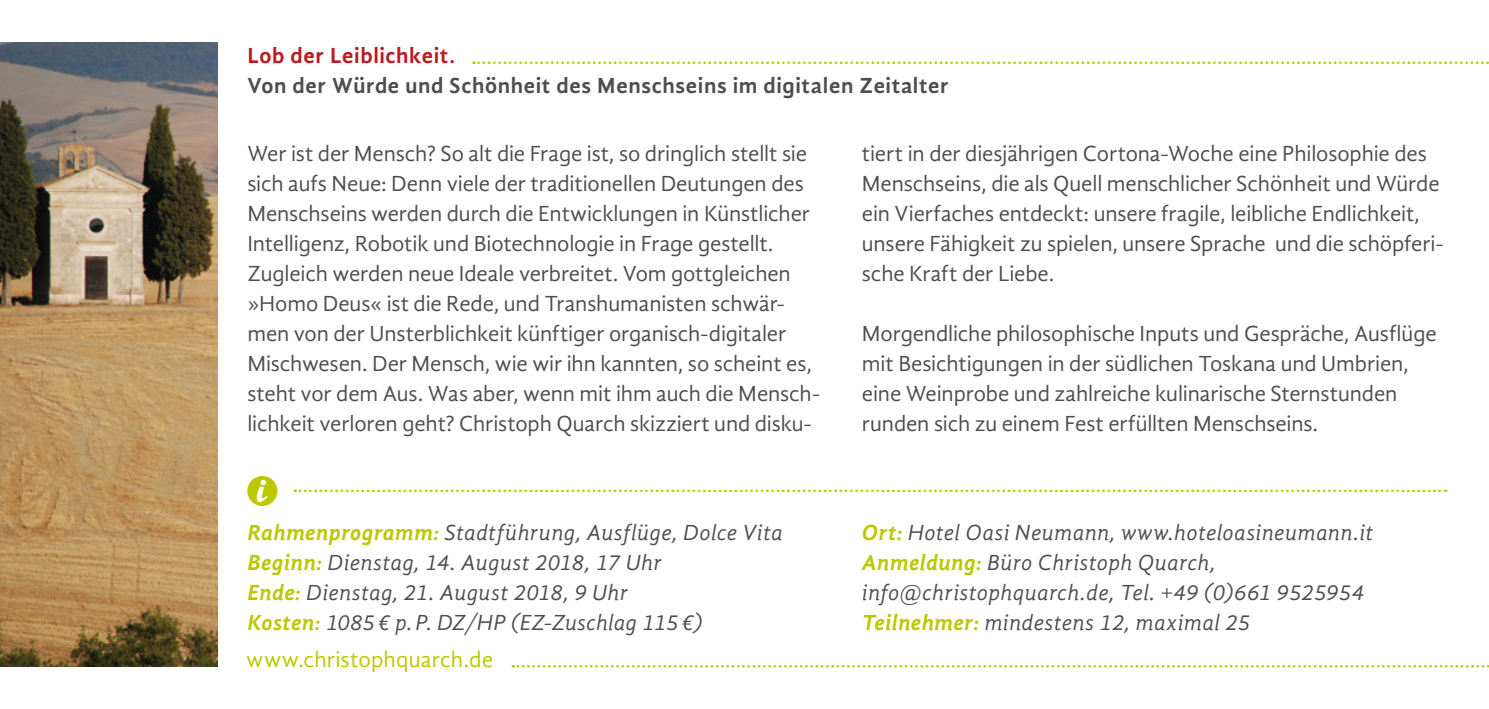
<style>
.page{position:relative;width:1489px;height:709px;background:#fff}
.page>*{position:absolute;margin:0;border:0;box-sizing:border-box;transform-origin:0 0}
.t1{font:22.75px "Gandhi Sans";letter-spacing:.005em;color:#bbc800}
.t2{font:22.5px/30px "Gandhi Sans";letter-spacing:-.005em;color:#4f4e4f}
.t3{font:italic 22.5px/30px "Gandhi Sans";letter-spacing:.015em;color:#4f4e4f}
.t4{font:700 22.5px "Gandhi Sans";letter-spacing:.03em;color:#4f4e4f}
.t5{font:700 22.5px "Gandhi Sans";letter-spacing:.025em;color:#bd1a20}
.s1{font-weight:700;color:#bbc800}
</style>
<div class="page">
<img style="left:0;top:43px;width:217px;height:623px">
<svg style="left:473px;top:61px;width:1016px;height:3px"></svg>
<svg style="left:512px;top:665px;width:977px;height:2px"></svg>
<svg style="left:295px;top:489px;width:1150px;height:3px"></svg>
<p class="t5" style="left:247px;top:43px;width:209px">Lob der Leiblichkeit.</p>
<p class="t4" style="left:247px;top:73px;width:702px">Von der Würde und Schönheit des Menschseins im digitalen Zeitalter</p>
<p class="t2" style="left:247px;top:138px;width:574px">Wer ist der Mensch? So alt die Frage ist, so dringlich stellt sie sich aufs Neue: Denn viele der traditionellen Deutungen des Menschseins werden durch die Entwicklungen in Künstlicher Intelligenz, Robotik und Biotechnologie in Frage gestellt.<br>Zugleich werden neue Ideale verbreitet. Vom gottgleichen »Homo Deus« ist die Rede, und Transhumanisten schwär&shy;men von der Unsterblichkeit künftiger organisch-digitaler Mischwesen. Der Mensch, wie wir ihn kannten, so scheint es, steht vor dem Aus. Was aber, wenn mit ihm auch die Mensch&shy;lichkeit verloren geht? Christoph Quarch skizziert und disku-</p>
<p class="t3" style="left:247px;top:517px;width:536px"><span class="s1">Rahmenprogramm:</span> Stadtführung, Ausflüge, Dolce Vita <span class="s1">Beginn:</span> Dienstag, 14. August 2018, 17 Uhr<br><span class="s1">Ende:</span> Dienstag, 21. August 2018, 9 Uhr<br><span class="s1">Kosten:</span> 1085€ p.P. DZ/HP (EZ-Zuschlag 115€)</p>
<p class="t1" style="left:246px;top:646px;width:248px">www.christophquarch.de</p>
<p class="t2" style="left:861px;top:138px;width:583px">tiert in der diesjährigen Cortona-Woche eine Philosophie des Menschseins, die als Quell menschlicher Schönheit und Würde ein Vierfaches entdeckt: unsere fragile, leibliche Endlichkeit, unsere Fähigkeit zu spielen, unsere Sprache und die schöpferi&shy;sche Kraft der Liebe.</p>
<p class="t2" style="left:861px;top:318px;width:576px">Morgendliche philosophische Inputs und Gespräche, Ausflüge mit Besichtigungen in der südlichen Toskana und Umbrien, eine Weinprobe und zahlreiche kulinarische Sternstunden runden sich zu einem Fest erfüllten Menschseins.</p>
<p class="t3" style="left:861px;top:517px;width:513px"><span class="s1">Ort:</span> Hotel Oasi Neumann, www.hoteloasineumann.it <span class="s1">Anmeldung:</span> Büro Christoph Quarch, info@christophquarch.de, Tel. +49 (0)661 9525954<br><span class="s1">Teilnehmer:</span> mindestens 12, maximal 25</p>
</div>
